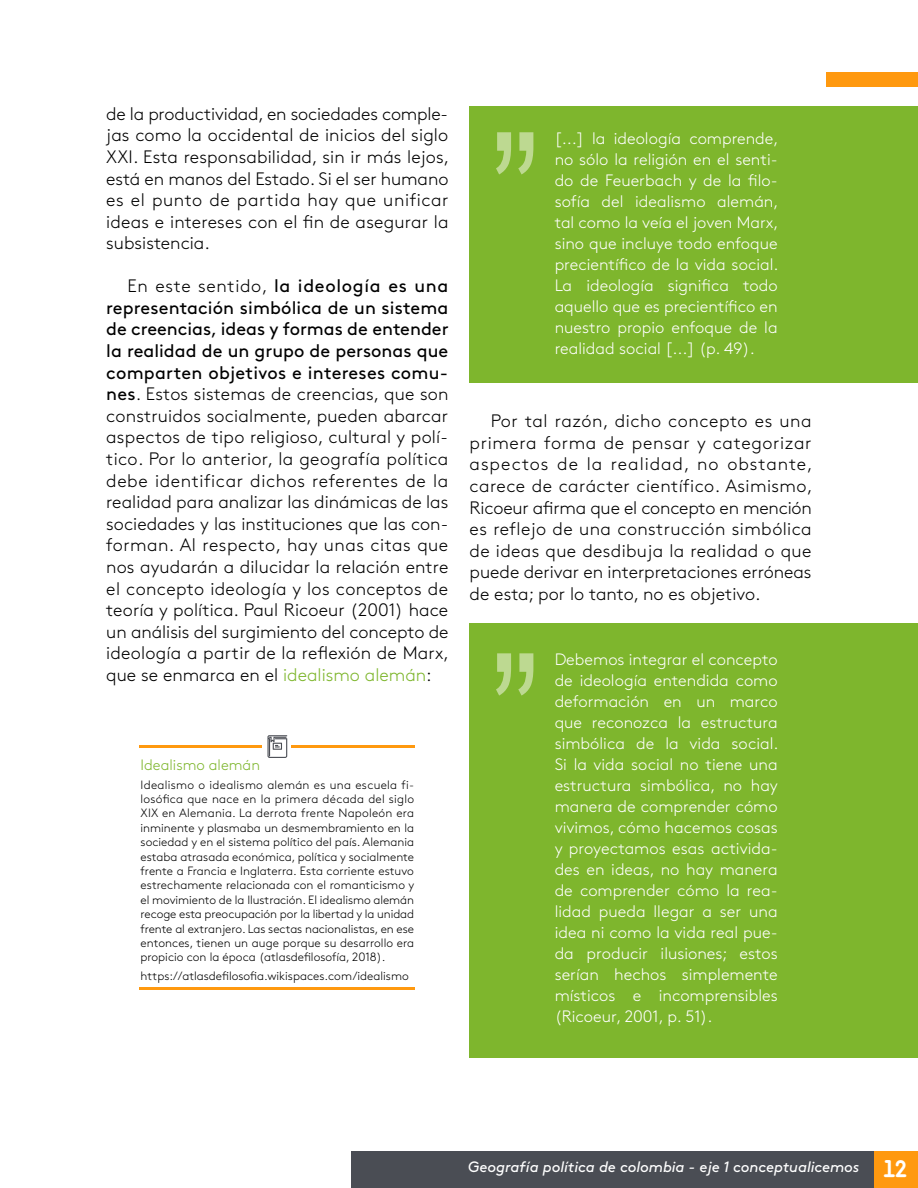
<style>
.page{position:relative;width:918px;height:1188px;background:#fff}
.page>*{position:absolute;margin:0;border:0;box-sizing:border-box;transform-origin:0 0}
.t1{font:180px "Arial Narrow";color:#bdd991}
.t2{font:300 18px/21.6px "Brown Std";color:#000;text-align:justify}
.t3{font:300 16.5px/21px "Brown Std";color:#fff}
.t4{font:italic 15px "Brown Std";letter-spacing:-.005em;color:#fff}
.t5{font:300 15px "Brown Std";color:#7eb62d}
.t6{font:300 12px/14.4px "Brown Std";color:#000;text-align:justify}
.s1{font-weight:400}
.s2{color:#7eb62d}
.s3{font-family:"Areandina Voz";font-style:normal;font-size:24px}
</style>
<div class="page">
<div style="left:826px;top:72px;width:92px;height:15px;background:#ff990f"></div>
<div style="left:873px;top:1151px;width:45px;height:37px;background:#ff990f"></div>
<div style="left:351px;top:1151px;width:522px;height:37px;background:#4a4d54"></div>
<div style="left:470px;top:106px;width:448px;height:277px;background:#7eb62d"></div>
<div style="left:470px;top:624px;width:448px;height:434px;background:#7eb62d"></div>
<hr style="left:139px;top:987px;width:276px;height:3px;background:#ff990f">
<hr style="left:139px;top:745px;width:123px;height:3px;background:#ff990f">
<hr style="left:292px;top:745px;width:123px;height:3px;background:#ff990f">
<svg style="left:267px;top:735px;width:20px;height:23px"></svg>
<p class="t2" style="left:106px;top:103px;width:345px">de la productividad, en sociedades comple&shy;jas como la occidental de inicios del siglo XXI. Esta responsabilidad, sin ir más lejos, está en manos del Estado. Si el ser humano es el punto de partida hay que unificar ideas e intereses con el fin de asegurar la subsistencia.</p>
<p class="t2" style="left:106px;top:276px;width:344px;text-indent:21px">En este sentido, <span class="s1">la ideología es una representación simbólica de un sistema de creencias, ideas y formas de entender la realidad de un grupo de personas que comparten objetivos e intereses comu&shy;nes</span>. Estos sistemas de creencias, que son construidos socialmente, pueden abarcar aspectos de tipo religioso, cultural y polí&shy;tico. Por lo anterior, la geografía política debe identificar dichos referentes de la realidad para analizar las dinámicas de las sociedades y las instituciones que las con&shy;forman. Al respecto, hay unas citas que nos ayudarán a dilucidar la relación entre el concepto ideología y los conceptos de teoría y política. Paul Ricoeur (2001) hace un análisis del surgimiento del concepto de ideología a partir de la reflexión de Marx, que se enmarca en el <span class="s2">idealismo alemán</span>:</p>
<p class="t5" style="left:141px;top:756px;width:121px">Idealismo alemán</p>
<p class="t6" style="left:141px;top:777px;width:275px">Idealismo o idealismo alemán es una escuela fi&shy;losófica que nace en la primera década del siglo XIX en Alemania. La derrota frente Napoleón era inminente y plasmaba un desmembramiento en la sociedad y en el sistema político del país. Alemania estaba atrasada económica, política y socialmente frente a Francia e Inglaterra. Esta corriente estuvo estrechamente relacionada con el romanticismo y el movimiento de la Ilustración. El idealismo alemán recoge esta preocupación por la libertad y la unidad frente al extranjero. Las sectas nacionalistas, en ese entonces, tienen un auge porque su desarrollo era propicio con la época (atlasdefilosofía, 2018).</p>
<p class="t6" style="left:141px;top:969px;width:270px">https://atlasdefilosofia.wikispaces. com/idealismo</p>
<h1 class="t1" style="left:491px;top:66px;width:51px">”</h1>
<p class="t3" style="left:555px;top:128px;width:225px">[...] la ideología comprende, no sólo la religión en el senti&shy;do de Feuerbach y de la filo&shy;sofía del idealismo alemán, tal como la veía el joven Marx, sino que incluye todo enfoque precientífico de la vida social.<br>La ideología significa todo aquello que es precientífico en nuestro propio enfoque de la realidad social [...] (p. 49).</p>
<p class="t2" style="left:470px;top:410px;width:345px;text-indent:21px">Por tal razón, dicho concepto es una primera forma de pensar y categorizar aspectos de la realidad, no obstante, carece de carácter científico. Asimismo, Ricoeur afirma que el concepto en mención es reflejo de una construcción simbólica de ideas que desdibuja la realidad o que puede derivar en interpretaciones erróneas de esta; por lo tanto, no es objetivo.</p>
<h1 class="t1" style="left:491px;top:587px;width:51px">”</h1>
<p class="t3" style="left:555px;top:649px;width:225px">Debemos integrar el concepto de ideología entendida como deformación en un marco que reconozca la estructura simbólica de la vida social.<br>Si la vida social no tiene una estructura simbólica, no hay manera de comprender cómo vivimos, cómo hacemos cosas y proyectamos esas activida&shy;des en ideas, no hay manera de comprender cómo la rea&shy;lidad pueda llegar a ser una idea ni como la vida real pue&shy;da producir ilusiones; estos serían hechos simplemente místicos e incomprensibles (Ricoeur, 2001, p. 51).</p>
<p class="t4" style="left:468px;top:1158px;width:441px">Geografía política de colombia - eje 1 conceptualicemos <span class="s3">12</span></p>
</div>
